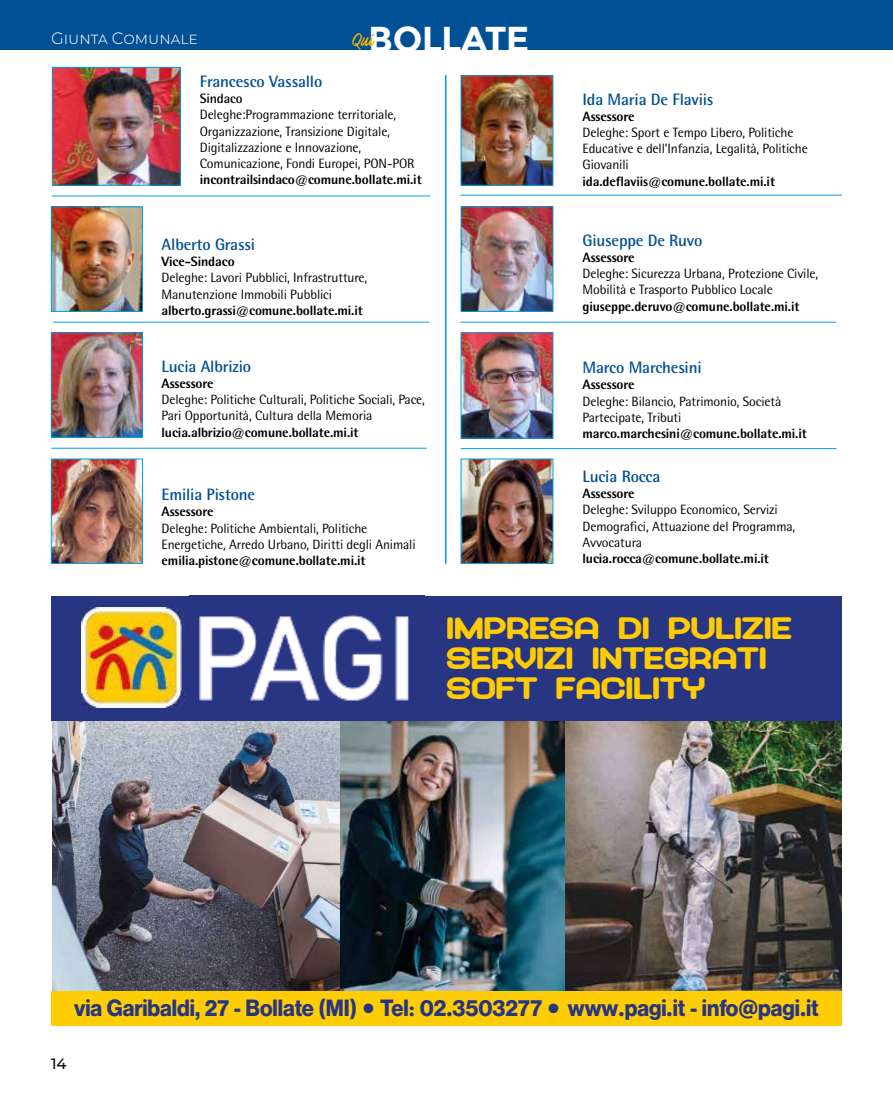
<style>
.page{position:relative;width:893px;height:1106px;background:#fff}
.page>*{position:absolute;margin:0;border:0;box-sizing:border-box;transform-origin:0 0}
.t1{font:700 36px "Montserrat Subrayada";letter-spacing:-.025em;color:#fff}
.t2{font:900 31.5px/30px "Abandoned";color:#ffcc03;scale:1.29 1}
.t3{font:700 27px "Abu Dhabi Pro.";color:#283583}
.t4{font:700 16.5px "Rotis Semi Sans Std";letter-spacing:-.01em;color:#005095}
.t5{font:300 16.5px "Montserrat";color:#fff}
.t6{font:16.2px "Mark My Words";color:#fab600}
.t7{font:500 15px "Montserrat";color:#000}
.t8{font:13.5px/16.2px "Rotis Semi Sans Std";letter-spacing:-.01em;color:#000}
.t9{font:800 13.5px "Rotis Semi Sans Std";letter-spacing:-.01em;color:#000}
.t10{font:700 13.5px "Rotis Semi Sans Std";letter-spacing:-.01em;color:#000}
.s1{font-family:"Helvetica Neue LT Std"}
</style>
<div class="page">
<div style="left:0;top:0;width:893px;height:50px;background:#005095"></div>
<img style="left:54px;top:69px;width:125px;height:115px">
<div style="left:52px;top:67px;width:129px;height:119px;border:1px solid #009fe3"></div>
<img style="left:53px;top:209px;width:88px;height:101px">
<div style="left:51px;top:207px;width:92px;height:105px;border:1px solid #009fe3"></div>
<img style="left:53px;top:335px;width:88px;height:101px">
<div style="left:51px;top:333px;width:92px;height:105px;border:1px solid #009fe3"></div>
<img style="left:463px;top:77px;width:88px;height:107px">
<hr style="left:52px;top:195px;width:378px;height:1px;background:#009fe3">
<hr style="left:53px;top:322px;width:376px;height:1px;background:#009fe3">
<hr style="left:460px;top:322px;width:376px;height:1px;background:#009fe3">
<hr style="left:461px;top:448px;width:375px;height:1px;background:#009fe3">
<hr style="left:460px;top:195px;width:382px;height:1px;background:#009fe3">
<img style="left:463px;top:335px;width:88px;height:101px">
<img style="left:463px;top:461px;width:88px;height:101px">
<hr style="left:445px;top:75px;width:1px;height:489px;background:#009fe3">
<img style="left:53px;top:461px;width:88px;height:101px">
<div style="left:51px;top:459px;width:92px;height:105px;border:1px solid #009fe3"></div>
<img style="left:463px;top:209px;width:88px;height:101px">
<img style="left:52px;top:720px;width:288px;height:271px">
<img style="left:340px;top:720px;width:225px;height:271px">
<img style="left:566px;top:720px;width:276px;height:271px">
<div style="left:51px;top:991px;width:791px;height:35px;background:#ffcd03"></div>
<div style="left:51px;top:596px;width:791px;height:124px;background:#283583"></div>
<img style="left:199px;top:614px;width:210px;height:87px">
<img style="left:82px;top:608px;width:104px;height:99px">
<hr style="left:51px;top:448px;width:376px;height:1px;background:#009fe3">
<h1 class="t1" style="left:368px;top:18px;width:163px">BOLLATE</h1>
<p class="t5" style="left:51px;top:27px;width:148px">Giunta Comunale</p>
<p class="t6" style="left:352px;top:31px;width:24px">Qui</p>
<p class="t4" style="left:200px;top:71px;width:124px">Francesco Vassallo</p>
<p class="t10" style="left:200px;top:90px;width:44px">Sindaco</p>
<p class="t8" style="left:200px;top:107px;width:216px">Deleghe:Programmazione territoriale, Organizzazione, Transizione Digitale, Digitalizzazione e Innovazione, Comunicazione, Fondi Europei, PON-POR</p>
<p class="t9" style="left:200px;top:171px;width:223px">incontrailsindaco@comune.bollate.mi.it</p>
<p class="t4" style="left:162px;top:234px;width:95px">Alberto Grassi</p>
<p class="t9" style="left:162px;top:253px;width:75px">Vice-Sindaco</p>
<p class="t8" style="left:162px;top:269px;width:207px">Deleghe: Lavori Pubblici, Infrastrutture,<br>Manutenzione Immobili Pubblici</p>
<p class="t9" style="left:162px;top:301px;width:203px">alberto.grassi@comune.bollate.mi.it</p>
<p class="t4" style="left:162px;top:356px;width:91px">Lucia Albrizio</p>
<p class="t9" style="left:162px;top:375px;width:53px">Assessore</p>
<p class="t8" style="left:162px;top:391px;width:265px">Deleghe: Politiche Culturali, Politiche Sociali, Pace,<br>Pari Opportunità, Cultura della Memoria</p>
<p class="t9" style="left:162px;top:423px;width:198px">lucia.albrizio@comune.bollate.mi.it</p>
<p class="t4" style="left:162px;top:484px;width:95px">Emilia Pistone</p>
<p class="t9" style="left:162px;top:503px;width:53px">Assessore</p>
<p class="t8" style="left:162px;top:520px;width:256px">Deleghe: Politiche Ambientali, Politiche<br>Energetiche, Arredo Urbano, Diritti degli Animali</p>
<p class="t9" style="left:162px;top:552px;width:205px">emilia.pistone@comune.bollate.mi.it</p>
<p class="t4" style="left:583px;top:89px;width:132px">Ida Maria De Flaviis</p>
<p class="t9" style="left:583px;top:108px;width:53px">Assessore</p>
<p class="t8" style="left:583px;top:124px;width:227px">Deleghe: Sport e Tempo Libero, Politiche<br>Educative e dell’Infanzia, Legalità, Politiche<br>Giovanili</p>
<p class="t9" style="left:583px;top:172px;width:194px">ida.deflaviis@comune.bollate.mi.it</p>
<p class="t4" style="left:583px;top:230px;width:121px">Giuseppe De Ruvo</p>
<p class="t9" style="left:583px;top:249px;width:53px">Assessore</p>
<p class="t8" style="left:583px;top:265px;width:237px">Deleghe: Sicurezza Urbana, Protezione Civile,<br>Mobilità e Trasporto Pubblico Locale</p>
<p class="t9" style="left:583px;top:297px;width:218px">giuseppe.deruvo@comune.bollate.mi.it</p>
<p class="t4" style="left:583px;top:357px;width:121px">Marco Marchesini</p>
<p class="t9" style="left:583px;top:376px;width:53px">Assessore</p>
<p class="t8" style="left:583px;top:393px;width:200px">Deleghe: Bilancio, Patrimonio, Società<br>Partecipate, Tributi</p>
<p class="t9" style="left:583px;top:425px;width:226px">marco.marchesini@comune.bollate.mi.it</p>
<p class="t4" style="left:583px;top:466px;width:79px">Lucia Rocca</p>
<p class="t9" style="left:583px;top:485px;width:53px">Assessore</p>
<p class="t8" style="left:583px;top:501px;width:214px">Deleghe: Sviluppo Economico, Servizi<br>Demografici, Attuazione del Programma,<br>Avvocatura</p>
<p class="t9" style="left:583px;top:550px;width:188px">lucia.rocca@comune.bollate.mi.it</p>
<h2 class="t2" style="left:446px;top:613px;width:269px">IMPRESA DI PULIZIE<br>SERVIZI INTEGRATI<br>SOFT FACILITY</h2>
<h3 class="t3" style="left:74px;top:991px;width:746px">via Garibaldi, 27 Bollate (MI) <span class="s1">•</span> Tel: 02.3503277 <span class="s1">•</span> www.pagi.it info@pagi.it</h3>
<p class="t7" style="left:51px;top:1053px;width:17px">14</p>
</div>
